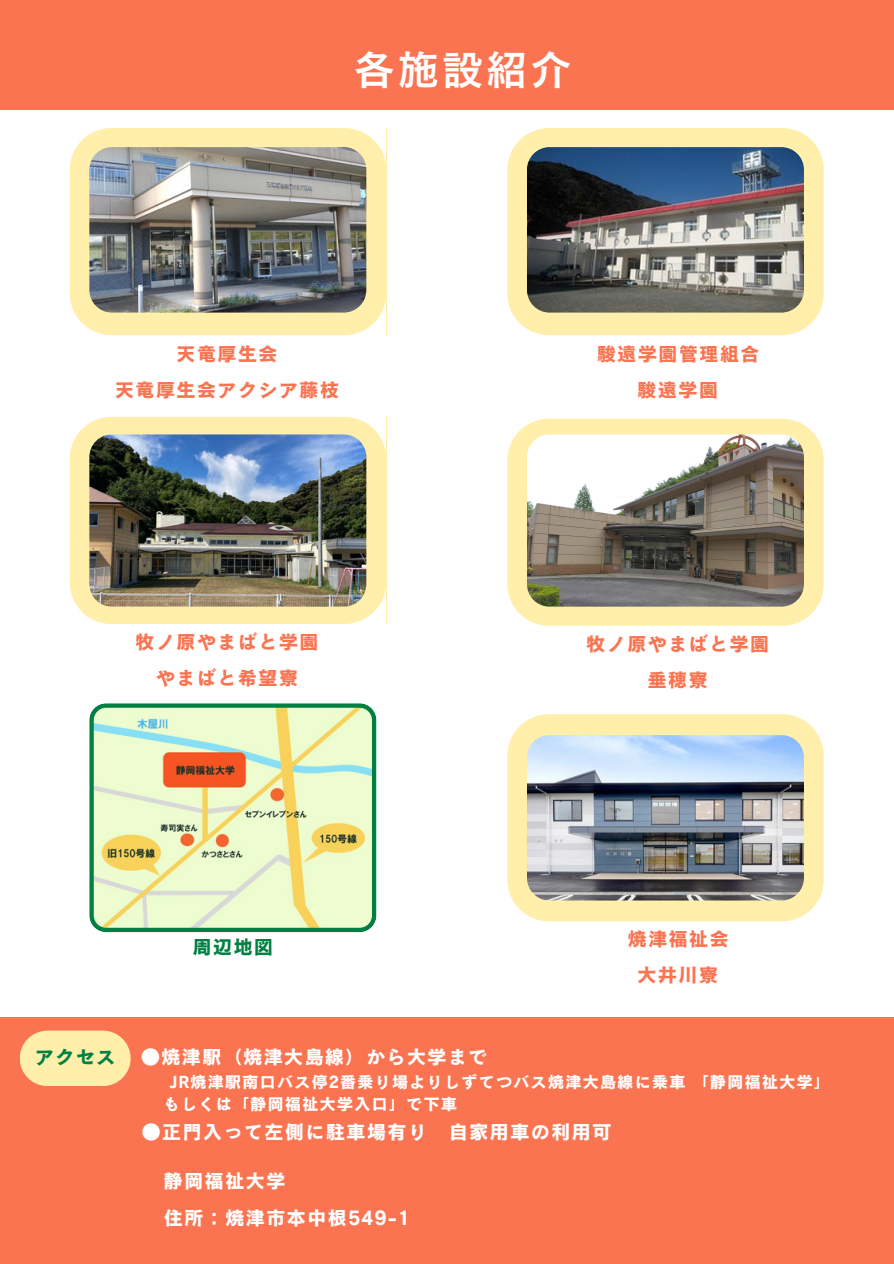
<style>
.page{position:relative;width:894px;height:1264px;background:#fff}
.page>*{position:absolute;margin:0;border:0;box-sizing:border-box;transform-origin:0 0}
.t1{font:42px "Canva Cezanne Pro N DB";letter-spacing:.05em;color:#fff}
.t2{font:19.5px/36px "Canva Cezanne Pro N B";letter-spacing:.05em;color:#fa7451;text-align:center}
.t3{font:19.5px/37.2px "Canva Cezanne Pro N B";letter-spacing:.05em;color:#fff}
.t4{font:19.5px "Canva Cezanne Pro N B";letter-spacing:.05em;color:#008043}
.t5{font:16.5px "Canva Cezanne Pro N B";letter-spacing:.05em;color:#fff}
</style>
<div class="page">
<div style="left:0;top:1017px;width:893px;height:246px;background:#fa7451"></div>
<div style="left:70px;top:128px;width:316px;height:207px;background:#ffefab"></div>
<div style="left:70px;top:417px;width:316px;height:207px;background:#ffefab"></div>
<div style="left:507px;top:714px;width:316px;height:207px;background:#ffefab"></div>
<div style="left:507px;top:128px;width:316px;height:207px;background:#ffefab"></div>
<img style="left:89px;top:147px;width:277px;height:165px;border-radius:22px">
<img style="left:527px;top:735px;width:276px;height:165px;border-radius:22px">
<img style="left:89px;top:434px;width:277px;height:172px;border-radius:22px">
<img style="left:527px;top:147px;width:276px;height:165px;border-radius:22px">
<div style="left:0;top:0;width:893px;height:110px;background:#fa7451"></div>
<div style="left:507px;top:418px;width:316px;height:207px;background:#ffefab"></div>
<img style="left:527px;top:434px;width:276px;height:172px;border-radius:22px">
<svg style="left:89px;top:703px;width:287px;height:229px"></svg>
<div style="left:20px;top:1030px;width:111px;height:56px;background:#ffefab;border-radius:28px"></div>
<h2 class="t1" style="left:353px;top:48px;width:220px">各施設紹介</h2>
<p class="t2" style="left:115px;top:335px;width:226px">天⻯厚⽣会<br>天竜厚生会アクシア藤枝</p>
<h2 class="t2" style="left:135px;top:623px;width:185px">牧ノ原やまばと学園やまばと希望寮</h2>
<h2 class="t4" style="left:192px;top:936px;width:82px">周辺地図</h2>
<p class="t2" style="left:596px;top:335px;width:164px">駿遠学園管理組合駿遠学園</p>
<h2 class="t2" style="left:586px;top:625px;width:185px">牧ノ原やまばと学園垂穂寮</h2>
<p class="t2" style="left:627px;top:920px;width:103px">焼津福祉会⼤井川寮</p>
<h2 class="t4" style="left:35px;top:1046px;width:82px">アクセス</h2>
<p class="t3" style="left:141px;top:1038px;width:348px">●焼津駅（焼津⼤島線）から⼤学まで</p>
<h2 class="t5" style="left:170px;top:1072px;width:662px">JR焼津駅南⼝バス停2番乗り場よりしずてつバス焼津⼤島線に乗⾞ 「静岡福祉⼤学」</h2>
<p class="t5" style="left:164px;top:1095px;width:293px">もしくは「静岡福祉大学入口」で下車</p>
<p class="t3" style="left:141px;top:1112px;width:471px">●正門入って左側に駐車場有り 自家用車の利用可</p>
<p class="t3" style="left:164px;top:1161px;width:248px">静岡福祉⼤学<br>住所：焼津市本中根549-1</p>
</div>
